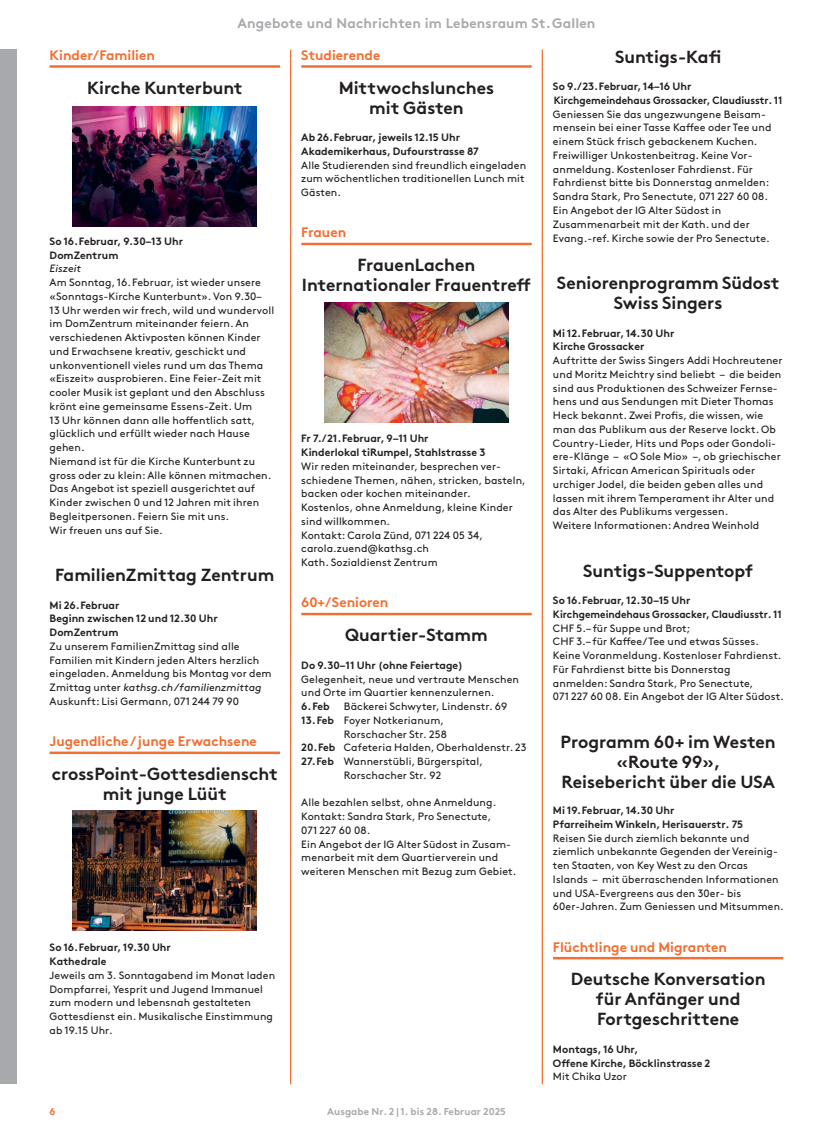
<style>
.page{position:relative;width:833px;height:1134px;background:#fff}
.page>*{position:absolute;margin:0;border:0;box-sizing:border-box;transform-origin:0 0}
.t1{font:700 17.5px/20px "Brown Pro";color:#231f20;text-align:center}
.t2{font:700 13.75px "Brown Pro";color:#f36e31}
.t3{font:700 13.75px "Brown Pro";letter-spacing:.01em;color:#a8a9ad}
.t4{font:10.62px/13.8px "Brown Pro";letter-spacing:.01em;color:#231f20}
.t5{font:700 10.62px/13.8px "Brown Pro";color:#231f20}
.t6{font:italic 10.62px "Brown Pro";letter-spacing:.005em;color:#231f20}
.t7{font:700 10px "Brown Pro";letter-spacing:.01em;color:#a8a9ad}
.t8{font:700 10px "Brown Pro";color:#f36e31}
.s1{font-style:italic}
.s2{font-weight:700}
</style>
<div class="page">
<div style="left:0;top:50px;width:17px;height:1034px;background:#a8a9ad"></div>
<hr style="left:50px;top:65px;width:230px;height:3px;background:#f36e31">
<hr style="left:50px;top:751px;width:230px;height:3px;background:#f36e31">
<img style="left:73px;top:106px;width:184px;height:120px">
<img style="left:73px;top:811px;width:184px;height:120px">
<hr style="left:301px;top:65px;width:230px;height:3px;background:#f36e31">
<hr style="left:301px;top:243px;width:230px;height:2px;background:#f36e31">
<hr style="left:301px;top:613px;width:230px;height:2px;background:#f36e31">
<img style="left:324px;top:302px;width:184px;height:120px">
<hr style="left:553px;top:957px;width:230px;height:2px;background:#f36e31">
<hr style="left:290px;top:50px;width:1px;height:1034px;background:#f36e31">
<hr style="left:542px;top:50px;width:1px;height:1034px;background:#f36e31">
<p class="t3" style="left:237px;top:12px;width:359px">Angebote und Nachrichten im Lebensraum St.Gallen</p>
<p class="t2" style="left:50px;top:44px;width:107px">Kinder/Familien</p>
<h1 class="t1" style="left:87px;top:76px;width:157px">Kirche Kunterbunt</h1>
<p class="t5" style="left:50px;top:233px;width:135px">So 16.Februar, 9.30–13 Uhr<br>DomZentrum</p>
<p class="t6" style="left:50px;top:261px;width:33px">Eiszeit</p>
<p class="t4" style="left:50px;top:275px;width:226px">Am Sonntag, 16.Februar, ist wieder unsere «Sonntags-Kirche Kunterbunt». Von 9.30– 13 Uhr werden wir frech, wild und wundervoll im DomZentrum miteinander feiern. An verschiedenen Aktivposten können Kinder und Erwachsene kreativ, geschickt und unkonventionell vieles rund um das Thema «Eiszeit» ausprobieren. Eine Feier-Zeit mit cooler Musik ist geplant und den Abschluss krönt eine gemeinsame Essens-Zeit. Um<br>13 Uhr können dann alle hoffentlich satt, glücklich und erfüllt wieder nach Hause gehen.<br>Niemand ist für die Kirche Kunterbunt zu gross oder zu klein: Alle können mitmachen.<br>Das Angebot ist speziell ausgerichtet auf Kinder zwischen 0 und 12 Jahren mit ihren Begleitpersonen. Feiern Sie mit uns.<br>Wir freuen uns auf Sie.</p>
<h1 class="t1" style="left:55px;top:563px;width:221px">FamilienZmittag Zentrum</h1>
<p class="t5" style="left:50px;top:597px;width:170px">Mi 26.Februar<br>Beginn zwischen 12 und 12.30 Uhr<br>DomZentrum</p>
<p class="t4" style="left:50px;top:638px;width:223px">Zu unserem FamilienZmittag sind alle Familien mit Kindern jeden Alters herzlich eingeladen. Anmeldung bis Montag vor dem Zmittag unter <span class="s1">kathsg.ch/familienzmittag </span>Auskunft: Lisi Germann, 071 244 79 90</p>
<p class="t2" style="left:50px;top:730px;width:209px">Jugendliche/junge Erwachsene</p>
<h1 class="t1" style="left:52px;top:762px;width:228px">crossPoint-Gottesdienscht mit junge Lüüt</h1>
<p class="t2" style="left:301px;top:44px;width:81px">Studierende</p>
<h1 class="t1" style="left:339px;top:76px;width:157px">Mittwochslunches mit Gästen</h1>
<p class="t5" style="left:301px;top:129px;width:179px">Ab 26.Februar, jeweils 12.15 Uhr<br>Akademikerhaus, Dufourstrasse 87</p>
<p class="t4" style="left:301px;top:157px;width:226px">Alle Studierenden sind freundlich eingeladen zum wöchentlichen traditionellen Lunch mit<br>Gästen.</p>
<p class="t2" style="left:301px;top:221px;width:46px">Frauen</p>
<h1 class="t1" style="left:302px;top:253px;width:231px">FrauenLachen<br>Internationaler Frauentreff</h1>
<p class="t5" style="left:301px;top:431px;width:186px">Fr 7./21.Februar, 9–11 Uhr<br>Kinderlokal tiRumpel, Stahlstrasse 3</p>
<p class="t4" style="left:301px;top:458px;width:226px">Wir reden miteinander, besprechen ver&shy;schiedene Themen, nähen, stricken, basteln, backen oder kochen miteinander.<br>Kostenlos, ohne Anmeldung, kleine Kinder sind willkommen.<br>Kontakt: Carola Zünd, 071 224 05 34, carola.zuend@kathsg.ch<br>Kath. Sozialdienst Zentrum</p>
<p class="t2" style="left:301px;top:591px;width:89px">60+/Senioren</p>
<h1 class="t1" style="left:345px;top:623px;width:144px">Quartier-Stamm</h1>
<p class="t5" style="left:301px;top:657px;width:163px">Do 9.30–11 Uhr (ohne Feiertage)</p>
<p class="t4" style="left:301px;top:671px;width:219px">Gelegenheit, neue und vertraute Menschen und Orte im Quartier kennenzulernen.</p>
<p class="t5" style="left:301px;top:698px;width:30px">6.Feb</p>
<p class="t4" style="left:344px;top:698px;width:165px">Bäckerei Schwyter, Lindenstr. 69</p>
<p class="t4" style="left:301px;top:712px;width:144px"><span class="s2">13.Feb</span> Foyer Notkerianum,</p>
<p class="t4" style="left:344px;top:726px;width:104px">Rorschacher Str. 258</p>
<p class="t4" style="left:301px;top:740px;width:227px"><span class="s2">20.Feb</span> Cafeteria Halden, Oberhaldenstr. 23</p>
<p class="t4" style="left:301px;top:753px;width:183px"><span class="s2">27.Feb</span> Wannerstübli, Bürgerspital,</p>
<p class="t4" style="left:344px;top:767px;width:99px">Rorschacher Str. 92</p>
<p class="t4" style="left:301px;top:795px;width:217px">Alle bezahlen selbst, ohne Anmeldung.<br>Kontakt: Sandra Stark, Pro Senectute,<br>071 227 60 08.<br>Ein Angebot der IG Alter Südost in Zusam&shy;menarbeit mit dem Quartierverein und weiteren Menschen mit Bezug zum Gebiet.</p>
<p class="t5" style="left:50px;top:939px;width:123px">So 16.Februar, 19.30 Uhr<br>Kathedrale</p>
<p class="t4" style="left:50px;top:967px;width:227px">Jeweils am 3. Sonntagabend im Monat laden Dompfarrei, Yesprit und Jugend Immanuel zum modern und lebensnah gestalteten Gottesdienst ein. Musikalische Einstimmung ab 19.15 Uhr.</p>
<p class="t8" style="left:50px;top:1103px;width:7px">6</p>
<p class="t7" style="left:327px;top:1103px;width:180px">Ausgabe Nr. 2 | 1. bis 28. Februar 2025</p>
<h1 class="t1" style="left:615px;top:45px;width:108px">Suntigs-Kafi</h1>
<p class="t5" style="left:553px;top:79px;width:231px">So 9./23.Februar, 14–16 Uhr<br>Kirchgemeindehaus Grossacker, Claudiusstr. 11</p>
<p class="t4" style="left:553px;top:106px;width:220px">Geniessen Sie das ungezwungene Beisam&shy;mensein bei einer Tasse Kaffee oder Tee und einem Stück frisch gebackenem Kuchen.<br>Freiwilliger Unkostenbeitrag. Keine Vor&shy;anmeldung. Kostenloser Fahrdienst. Für Fahrdienst bitte bis Donnerstag anmelden:<br>Sandra Stark, Pro Senectute, 071 227 60 08.<br>Ein Angebot der IG Alter Südost in Zusammenarbeit mit der Kath. und der Evang.-ref. Kirche sowie der Pro Senectute.</p>
<h1 class="t1" style="left:557px;top:271px;width:224px">Seniorenprogramm Südost<br>Swiss Singers</h1>
<p class="t5" style="left:553px;top:325px;width:123px">Mi 12.Februar, 14.30 Uhr<br>Kirche Grossacker</p>
<p class="t4" style="left:553px;top:353px;width:231px">Auftritte der Swiss Singers Addi Hochreutener und Moritz Meichtry sind beliebt – die beiden sind aus Produktionen des Schweizer Fernse&shy;hens und aus Sendungen mit Dieter Thomas Heck bekannt. Zwei Profis, die wissen, wie man das Publikum aus der Reserve lockt. Ob Country-Lieder, Hits und Pops oder Gondoli&shy;ere-Klänge – «O Sole Mio» –, ob griechischer Sirtaki, African American Spirituals oder urchiger Jodel, die beiden geben alles und lassen mit ihrem Temperament ihr Alter und das Alter des Publikums vergessen.<br>Weitere Informationen: Andrea Weinhold</p>
<h1 class="t1" style="left:583px;top:559px;width:171px">Suntigs-Suppentopf</h1>
<p class="t5" style="left:553px;top:592px;width:230px">So 16.Februar, 12.30–15 Uhr<br>Kirchgemeindehaus Grossacker, Claudiusstr. 11</p>
<p class="t4" style="left:553px;top:620px;width:232px">CHF 5.– für Suppe und Brot;<br>CHF 3.– für Kaffee/Tee und etwas Süsses.<br>Keine Voranmeldung. Kostenloser Fahrdienst.<br>Für Fahrdienst bitte bis Donnerstag anmelden: Sandra Stark, Pro Senectute,<br>071 227 60 08. Ein Angebot der IG Alter Südost.</p>
<h1 class="t1" style="left:560px;top:730px;width:216px">Programm 60+ im Westen «Route 99»,<br>Reisebericht über die USA</h1>
<p class="t5" style="left:553px;top:802px;width:192px">Mi 19.Februar, 14.30 Uhr<br>Pfarreiheim Winkeln, Herisauerstr. 75</p>
<p class="t4" style="left:553px;top:830px;width:232px">Reisen Sie durch ziemlich bekannte und ziemlich unbekannte Gegenden der Vereinig&shy;ten Staaten, von Key West zu den Orcas Islands – mit überraschenden Informationen und USA-Evergreens aus den 30er- bis 60er-Jahren. Zum Geniessen und Mitsummen.</p>
<p class="t2" style="left:553px;top:936px;width:176px">Flüchtlinge und Migranten</p>
<h1 class="t1" style="left:570px;top:967px;width:196px">Deutsche Konversation für Anfänger und<br>Fortgeschrittene</h1>
<p class="t5" style="left:553px;top:1041px;width:159px">Montags, 16 Uhr,<br>Offene Kirche, Böcklinstrasse 2</p>
<p class="t4" style="left:553px;top:1069px;width:75px">Mit Chika Uzor</p>
</div>
